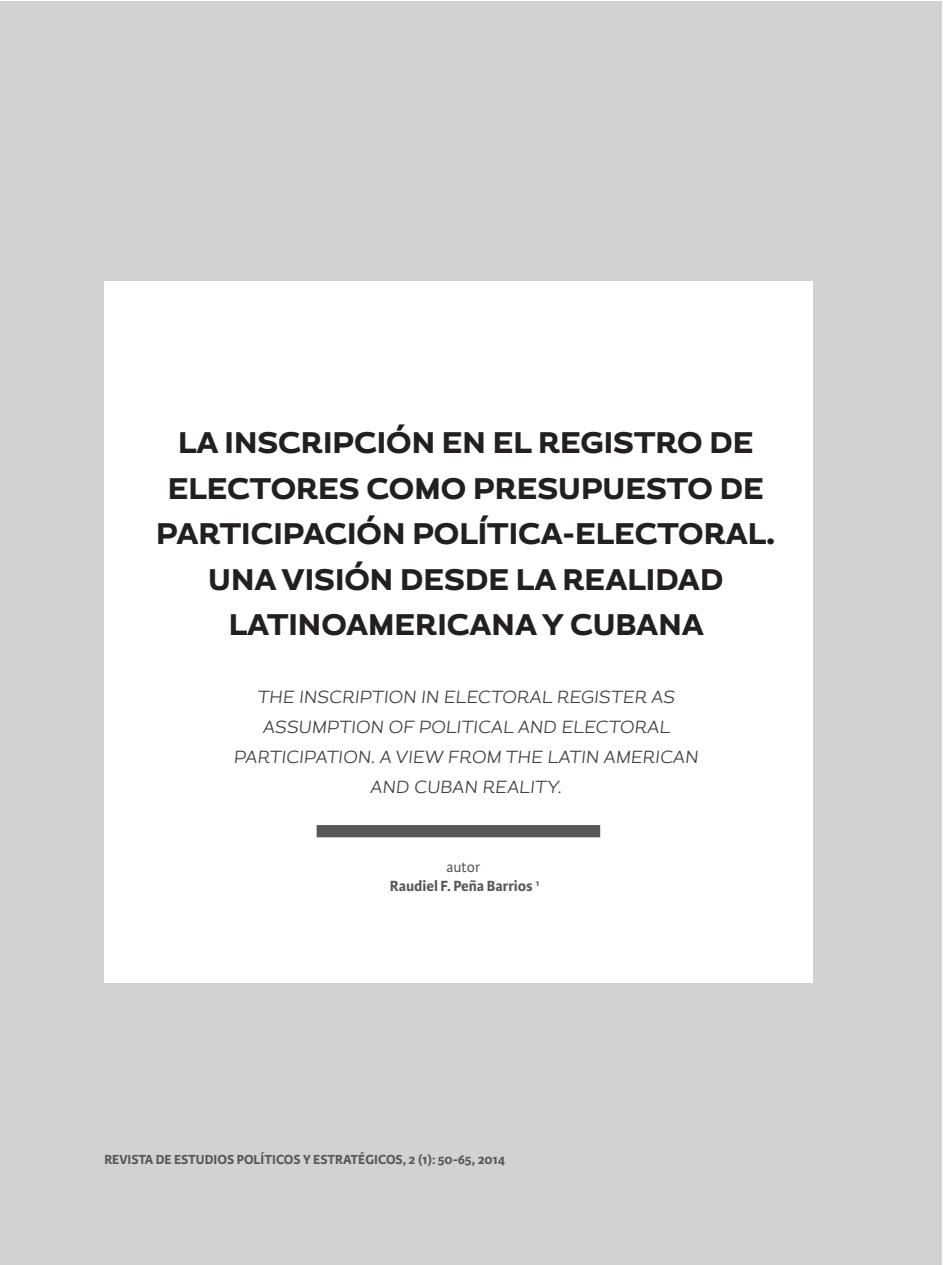
<style>
.page{position:relative;width:943px;height:1265px;background:#fff}
.page>*{position:absolute;margin:0;border:0;box-sizing:border-box;transform-origin:0 0}
.t1{font:800 29.75px/45.5px "Magallanes";color:#231f20;text-align:center}
.t2{font:italic 300 17.5px/29.8px "Magallanes";color:#3e3e3f;text-align:center}
.t3{font:700 15.75px/19.2px "Karmina Sans";color:#57585a;text-align:center}
.t4{font:700 14px "Karmina Sans";color:#57585a}
.s1{font-weight:400}
</style>
<div class="page">
<div style="left:0;top:1px;width:942px;height:1264px;background:#d1d2d4"></div>
<div style="left:104px;top:281px;width:708px;height:702px;background:#fff"></div>
<div style="left:316px;top:825px;width:284px;height:12px;background:#57585a"></div>
<p class="t1" style="left:156px;top:421px;width:620px">LA INSCRIPCIÓN EN EL REGISTRO DE<br>ELECTORES COMO PRESUPUESTO DE<br>PARTICIPACIÓN POLÍTICA-ELECTORAL.<br>UNA VISIÓN DESDE LA REALIDAD<br>LATINOAMERICANA Y CUBANA</p>
<p class="t2" style="left:233px;top:683px;width:466px">THE INSCRIPTION IN ELECTORAL REGISTER AS ASSUMPTION OF POLITICAL AND ELECTORAL PARTICIPATION. A VIEW FROM THE LATIN AMERICAN AND CUBAN REALITY.</p>
<p class="t3" style="left:390px;top:857px;width:151px"><span class="s1">autor<br></span>Raudiel F. Peña Barrios <sup>1</sup></p>
<p class="t4" style="left:104px;top:1152px;width:402px">REVISTA DE ESTUDIOS POLÍTICOS Y ESTRATÉGICOS, 2 (1): 50-65, 2014</p>
</div>
